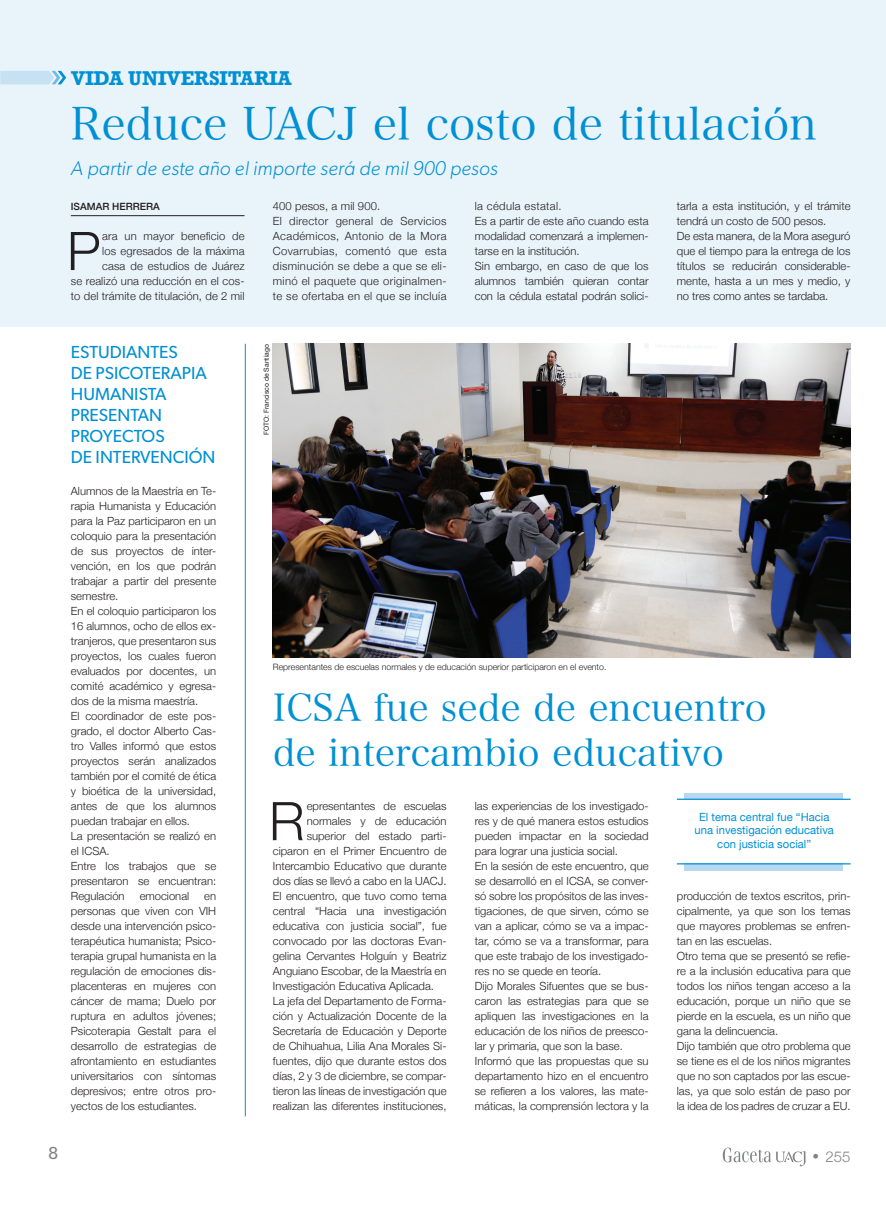
<style>
.page{position:relative;width:886px;height:1205px;background:#fff}
.page>*{position:absolute;margin:0;border:0;box-sizing:border-box;transform-origin:0 0}
.Texto{font:300 53.25px "Helvetica Neue";color:#231f20}
.Cabeza_principal{font:45px "Hira Min Pro N W3";color:#0090d3}
.Cabeza_secundaria{font:37.5px "Hira Min Pro N W3";color:#0090d3}
.Sumario_nota{font:italic 300 20px "Gibson";letter-spacing:.01em;color:#0090d3}
.t1{font:700 18.75px "Rockwell";color:#0090d3}
.Cabeza_columna{font:17.5px/21px "Gibson";color:#0090d3}
.t2{font:17.5px "Gibson";color:#808285}
.t3{font:300 15px "Helvetica Neue";color:#808285}
.Texto-2{font:300 11.25px/15px "Helvetica Neue";color:#231f20;text-align:justify}
.t4{font:11.25px/13.5px "Helvetica Neue";color:#0090d3;text-align:center}
.Texto-3{font:300 11.25px "Helvetica Neue";letter-spacing:.03em;color:#231f20}
.Firma_nota{font:500 10px "Helvetica Neue";color:#231f20}
.Pie_de_foto{font:300 8.75px "Helvetica Neue";color:#231f20}
.Foto_firma{font:6.88px "Helvetica Neue";color:#231f20}
.s1{font-family:"Futura";font-weight:500;font-stretch:condensed}
</style>
<div class="page">
<svg style="left:723px;top:1147px;width:82px;height:19px"></svg>
<div style="left:0;top:0;width:886px;height:326px;background:#e9f3fa"></div>
<hr style="left:71px;top:215px;width:173px;height:1px;background:#231f20">
<hr style="left:245px;top:344px;width:1px;height:772px;background:#0090d3">
<img style="left:273px;top:344px;width:577px;height:313px">
<div style="left:684px;top:793px;width:159px;height:77px;background:#b7d8f0"></div>
<div style="left:677px;top:799px;width:173px;height:64px;background:#fff"></div>
<hr style="left:677px;top:798px;width:173px;height:2px;background:#0090d3">
<hr style="left:677px;top:863px;width:173px;height:1px;background:#0090d3">
<svg style="left:0;top:71px;width:66px;height:13px"></svg>
<p class="t1" style="left:71px;top:66px;width:222px">VIDA UNIVERSITARIA</p>
<p class="Cabeza_principal" style="left:71px;top:85px;width:748px">Reduce UACJ el costo de titulación</p>
<p class="Sumario_nota" style="left:71px;top:156px;width:428px">A partir de este año el importe será de mil 900 pesos</p>
<p class="Firma_nota" style="left:71px;top:198px;width:90px">ISAMAR HERRERA</p>
<p class="Texto" style="left:67px;top:208px;width:35px">P</p>
<p class="Texto-2" style="left:71px;top:228px;width:175px;text-align:right">ara un mayor beneficio de<br>los egresados de la máxima<br>casa de estudios de Juárez<br>se realizó una reducción en el cos&shy;to del trámite de titulación, de 2 mil</p>
<p class="Cabeza_columna" style="left:71px;top:341px;width:137px">ESTUDIANTES<br>DE PSICOTERAPIA<br>HUMANISTA</p>
<p class="Cabeza_columna" style="left:71px;top:404px;width:95px">PRESENTAN<br>PROYECTOS</p>
<p class="Cabeza_columna" style="left:71px;top:446px;width:146px">DE INTERVENCIÓN</p>
<p class="Texto-2" style="left:71px;top:483px;width:147px">Alumnos de la Maestría en Te&shy;rapia Humanista y Educación para la Paz participaron en un coloquio para la presentación de sus proyectos de inter&shy;vención, en los que podrán trabajar a partir del presente semestre.</p>
<p class="Texto-2" style="left:71px;top:603px;width:147px">En el coloquio participaron los 16 alumnos, ocho de ellos ex&shy;tranjeros, que presentaron sus proyectos, los cuales fueron evaluados por docentes, un comité académico y egresa&shy;dos de la misma maestría.</p>
<p class="Texto-2" style="left:71px;top:708px;width:147px">El coordinador de este pos&shy;grado, el doctor Alberto Cas&shy;tro Valles informó que estos proyectos serán analizados también por el comité de ética y bioética de la universidad, antes de que los alumnos puedan trabajar en ellos.</p>
<p class="Texto-2" style="left:71px;top:828px;width:147px">La presentación se realizó en el ICSA.</p>
<p class="Texto-2" style="left:71px;top:858px;width:147px">Entre los trabajos que se presentaron se encuentran:<br>Regulación</p>
<p class="Texto-2" style="left:140px;top:888px;width:51px">emocional</p>
<p class="Texto-2" style="left:71px;top:888px;width:147px;text-indent:133px">en personas que viven con VIH desde una intervención psico&shy;terapéutica humanista; Psico&shy;terapia grupal humanista en la regulación de emociones dis&shy;placenteras en mujeres con cáncer de mama; Duelo por ruptura en adultos jóvenes; Psicoterapia Gestalt para el desarrollo de estrategias de afrontamiento en estudiantes universitarios con síntomas depresivos; entre otros pro&shy;yectos de los estudiantes.</p>
<p class="Texto-2" style="left:273px;top:198px;width:109px">400 pesos, a mil 900.</p>
<p class="Texto-2" style="left:273px;top:213px;width:175px">El director general de Servicios Académicos, Antonio de la Mora Covarrubias, comentó que esta disminución se debe a que se eli&shy;minó el paquete que originalmen&shy;te se ofertaba en el que se incluía</p>
<p class="Foto_firma" style="left:261px;top:435px;width:93px;rotate:-90deg">FOTO: Francisco de Santiago</p>
<p class="Texto-3" style="left:475px;top:197px;width:88px">la cédula estatal.</p>
<p class="Texto-2" style="left:475px;top:213px;width:175px">Es a partir de este año cuando esta modalidad comenzará a implemen&shy;tarse en la institución.</p>
<p class="Texto-2" style="left:475px;top:258px;width:175px">Sin embargo, en caso de que los alumnos también quieran contar con la cédula estatal podrán solici-</p>
<p class="Texto-2" style="left:677px;top:198px;width:175px">tarla a esta institución, y el trámite tendrá un costo de 500 pesos.</p>
<p class="Texto-2" style="left:677px;top:228px;width:175px">De esta manera, de la Mora aseguró que el tiempo para la entrega de los títulos se reducirán considerable&shy;mente, hasta a un mes y medio, y no tres como antes se tardaba.</p>
<p class="Pie_de_foto" style="left:273px;top:659px;width:335px">Representantes de escuelas normales y de educación superior participaron en el evento.</p>
<p class="Cabeza_secundaria" style="left:273px;top:676px;width:495px">ICSA fue sede de encuentro</p>
<p class="Cabeza_secundaria" style="left:273px;top:721px;width:453px">de intercambio educativo</p>
<p class="Texto-2" style="left:273px;top:798px;width:175px;text-align:right">epresentantes de escuelas normales y de educación superior del estado parti&shy;ciparon en el Primer Encuentro de<br>Intercambio Educativo que durante dos días se llevó a cabo en la UACJ.</p>
<p class="Texto-2" style="left:273px;top:888px;width:175px">El encuentro, que tuvo como tema central “Hacia una investigación educativa con justicia social”, fue convocado por las doctoras Evan&shy;gelina Cervantes Holguín y Beatriz Anguiano Escobar, de la Maestría en Investigación Educativa Aplicada.</p>
<p class="Texto-2" style="left:273px;top:993px;width:175px">La jefa del Departamento de Forma&shy;ción y Actualización Docente de la Secretaría de Educación y Deporte de Chihuahua, Lilia Ana Morales Si&shy;fuentes, dijo que durante estos dos días, 2 y 3 de diciembre, se compar&shy;tieron las líneas de investigación que realizan las diferentes instituciones,</p>
<p class="Texto" style="left:269px;top:778px;width:37px">R</p>
<p class="Texto-2" style="left:475px;top:798px;width:175px">las experiencias de los investigado&shy;res y de qué manera estos estudios pueden impactar en la sociedad para lograr una justicia social.</p>
<p class="Texto-2" style="left:475px;top:858px;width:175px">En la sesión de este encuentro, que se desarrolló en el ICSA, se conver&shy;só sobre los propósitos de las inves&shy;tigaciones, de que sirven, cómo se van a aplicar, cómo se va a impac&shy;tar, cómo se va a transformar, para que este trabajo de los investigado&shy;res no se quede en teoría.</p>
<p class="Texto-2" style="left:475px;top:978px;width:175px">Dijo Morales Sifuentes que se bus&shy;caron las estrategias para que se apliquen las investigaciones en la educación de los niños de preesco&shy;lar y primaria, que son la base.</p>
<p class="Texto-2" style="left:475px;top:1053px;width:175px">Informó que las propuestas que su departamento hizo en el encuentro se refieren a los valores, las mate&shy;máticas, la comprensión lectora y la</p>
<p class="t4" style="left:694px;top:810px;width:141px">El tema central fue “Hacia una investigación educativa con justicia social”</p>
<p class="Texto-2" style="left:677px;top:888px;width:175px">producción de textos escritos, prin&shy;cipalmente, ya que son los temas que mayores problemas se enfren&shy;tan en las escuelas.</p>
<p class="Texto-2" style="left:677px;top:948px;width:175px">Otro tema que se presentó se refie&shy;re a la inclusión educativa para que todos los niños tengan acceso a la educación, porque un niño que se pierde en la escuela, es un niño que gana la delincuencia.</p>
<p class="Texto-2" style="left:677px;top:1038px;width:175px">Dijo también que otro problema que se tiene es el de los niños migrantes que no son captados por las escue&shy;las, ya que solo están de paso por la idea de los padres de cruzar a EU.</p>
<h3 class="t2" style="left:48px;top:1143px;width:12px">8</h3>
<h3 class="t3" style="left:810px;top:1144px;width:42px"><span class="s1">•</span> 255</h3>
</div>
